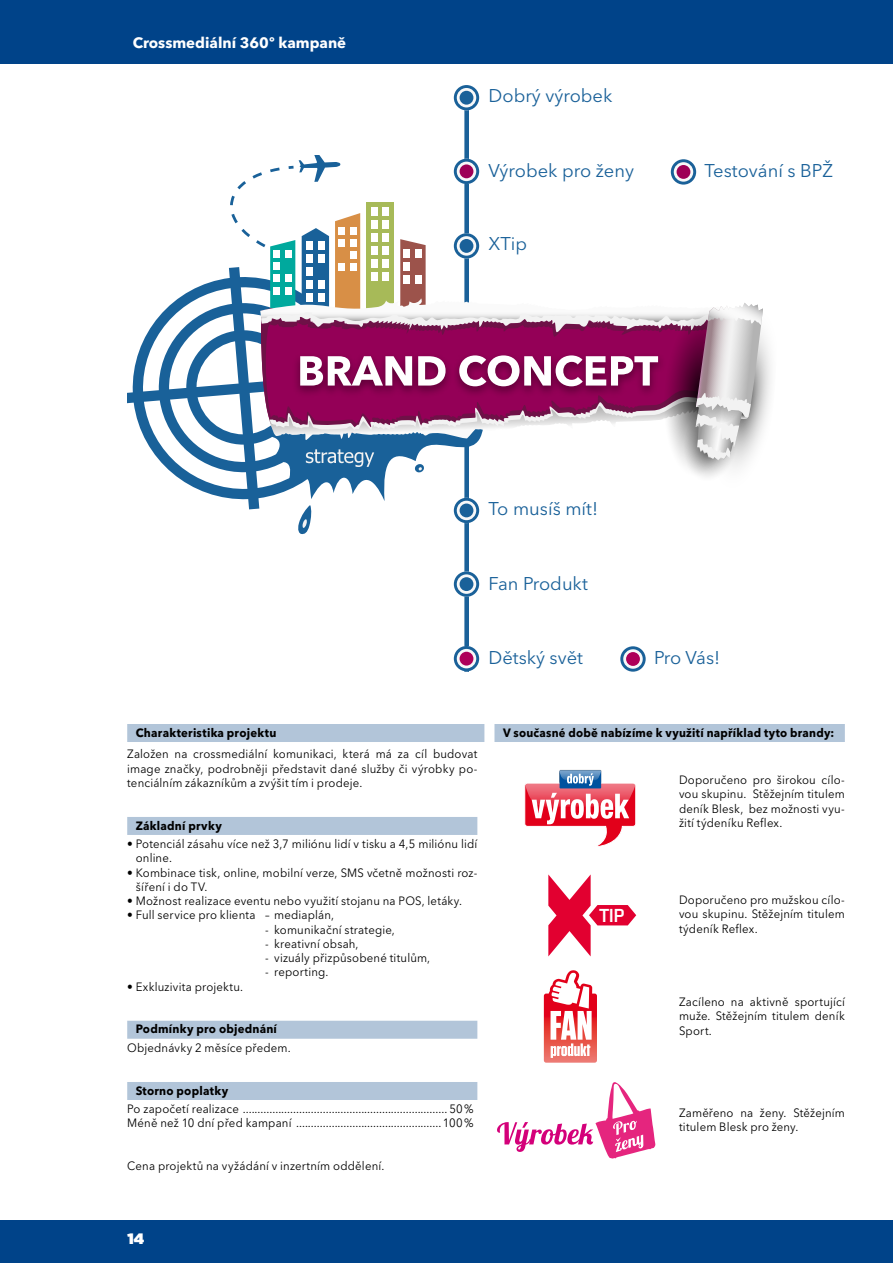
<style>
.page{position:relative;width:893px;height:1263px;background:#fff}
.page>*{position:absolute;margin:0;border:0;box-sizing:border-box;transform-origin:0 0}
.t1{font:18.75px "Vafle Classic";color:#fff}
.t2{font:18.3px "Avenir Next LT Pro";color:#1a6199}
.t3{font:700 15px "Avenir Next LT Pro";color:#fff}
.t4{font:900 15px "Gotham";color:#fff}
.t5{font:12px/14.2px "Avenir Next LT Pro";letter-spacing:.015em;color:#000;text-align:justify;scale:.95 1}
.t6{font:700 12px "Avenir Next LT Pro";letter-spacing:.02em;color:#000;scale:.95 1}
.t7{font:700 12px "Avenir Next LT Pro";letter-spacing:.02em;color:#000;scale:.94 1}
.s1{font-weight:700}
</style>
<div class="page">
<div style="left:0;top:0;width:893px;height:64px;background:#004389"></div>
<div style="left:0;top:1220px;width:893px;height:43px;background:#004389"></div>
<div style="left:127px;top:817px;width:350px;height:18px;background:#b2c5d9"></div>
<div style="left:127px;top:1021px;width:350px;height:18px;background:#b2c5d9"></div>
<div style="left:127px;top:1082px;width:350px;height:18px;background:#b2c5d9"></div>
<div style="left:127px;top:724px;width:357px;height:18px;background:#b2c5d9"></div>
<div style="left:464px;top:96px;width:5px;height:576px;background:#1a6199"></div>
<svg style="left:127px;top:267px;width:129px;height:242px"></svg>
<div style="left:367px;top:202px;width:27px;height:109px;background:#a7ba58"></div>
<div style="left:371px;top:207px;width:6px;height:8px;background:#fff"></div>
<div style="left:383px;top:207px;width:6px;height:8px;background:#fff"></div>
<svg style="left:270px;top:168px;width:10px;height:4px"></svg>
<svg style="left:230px;top:196px;width:5px;height:9px"></svg>
<svg style="left:231px;top:214px;width:7px;height:9px"></svg>
<svg style="left:237px;top:181px;width:9px;height:8px"></svg>
<svg style="left:241px;top:229px;width:9px;height:8px"></svg>
<svg style="left:252px;top:172px;width:10px;height:7px"></svg>
<svg style="left:288px;top:155px;width:52px;height:27px"></svg>
<svg style="left:454px;top:159px;width:25px;height:25px"></svg>
<div style="left:460px;top:164px;width:13px;height:14px;background:#9e0057;border-radius:50%"></div>
<svg style="left:454px;top:85px;width:25px;height:25px"></svg>
<div style="left:460px;top:91px;width:13px;height:14px;background:#1a6199;border-radius:50%"></div>
<svg style="left:454px;top:646px;width:25px;height:25px"></svg>
<div style="left:460px;top:652px;width:13px;height:14px;background:#ae0059;border-radius:50%"></div>
<svg style="left:454px;top:571px;width:25px;height:26px"></svg>
<div style="left:460px;top:577px;width:13px;height:14px;background:#1a6199;border-radius:50%"></div>
<svg style="left:256px;top:213px;width:515px;height:321px"></svg>
<div style="left:460px;top:503px;width:13px;height:14px;background:#1a6199;border-radius:50%"></div>
<svg style="left:671px;top:159px;width:25px;height:26px"></svg>
<div style="left:677px;top:165px;width:13px;height:14px;background:#9e0057;border-radius:50%"></div>
<svg style="left:620px;top:646px;width:26px;height:26px"></svg>
<div style="left:626px;top:652px;width:14px;height:14px;background:#ae0059;border-radius:50%"></div>
<div style="left:494px;top:724px;width:351px;height:18px;background:#b2c5d9"></div>
<svg style="left:524px;top:769px;width:112px;height:78px"></svg>
<svg style="left:543px;top:970px;width:54px;height:93px"></svg>
<svg style="left:497px;top:1082px;width:158px;height:76px"></svg>
<svg style="left:548px;top:874px;width:88px;height:82px"></svg>
<p class="t3" style="left:133px;top:34px;width:215px">Crossmediální 360º kampaně</p>
<h2 class="t2" style="left:489px;top:85px;width:125px">Dobrý výrobek</h2>
<h2 class="t2" style="left:489px;top:160px;width:147px">Výrobek pro ženy</h2>
<h2 class="t2" style="left:489px;top:233px;width:40px">XTip</h2>
<h2 class="t2" style="left:705px;top:160px;width:130px">Testování s BPŽ</h2>
<h2 class="t2" style="left:489px;top:498px;width:111px">To musíš mít!</h2>
<h2 class="t2" style="left:489px;top:572px;width:101px">Fan Produkt</h2>
<h2 class="t2" style="left:489px;top:647px;width:96px">Dětský svět</h2>
<h2 class="t2" style="left:654px;top:647px;width:68px">Pro Vás!</h2>
<p class="t6" style="left:136px;top:725px;width:150px">Charakteristika projektu</p>
<p class="t5" style="left:127px;top:747px;width:370px">Založen na crossmediální komunikaci, která má za cíl budovat image značky, podrobněji představit dané služby či výrobky po&shy;tenciálním zákazníkům a zvýšit tím i prodeje.</p>
<p class="t6" style="left:136px;top:818px;width:92px">Základní prvky</p>
<p class="t5" style="left:136px;top:837px;width:361px;text-indent:-9px"><span class="s1">•</span> Potenciál zásahu více než 3,7 miliónu lidí v tisku a 4,5 miliónu lidí online.</p>
<p class="t5" style="left:136px;top:865px;width:361px;text-indent:-9px"><span class="s1">•</span> Kombinace tisk, online, mobilní verze, SMS včetně možnosti roz&shy;šíření i do TV.</p>
<p class="t5" style="left:127px;top:894px;width:354px"><span class="s1">•</span> Možnost realizace eventu nebo využití stojanu na POS, letáky.</p>
<p class="t5" style="left:127px;top:908px;width:219px"><span class="s1">•</span> Full service pro klienta – mediaplán,</p>
<p class="t5" style="left:265px;top:922px;width:138px">- komunikační strategie,</p>
<p class="t5" style="left:265px;top:937px;width:100px">- kreativní obsah,</p>
<p class="t5" style="left:265px;top:951px;width:175px">- vizuály přizpůsobené titulům,</p>
<p class="t5" style="left:265px;top:965px;width:68px">- reporting.</p>
<p class="t5" style="left:127px;top:979px;width:124px"><span class="s1">•</span> Exkluzivita projektu.</p>
<p class="t6" style="left:136px;top:1022px;width:150px">Podmínky pro objednání</p>
<p class="t5" style="left:127px;top:1041px;width:174px">Objednávky 2 měsíce předem.</p>
<p class="t6" style="left:136px;top:1083px;width:99px">Storno poplatky</p>
<p class="t5" style="left:127px;top:1102px;width:366px">Po započetí realizace ..................................................................... 50%<br>Méně než 10 dní před kampaní .................................................100%</p>
<p class="t5" style="left:127px;top:1159px;width:272px">Cena projektů na vyžádání v inzertním oddělení.</p>
<p class="t7" style="left:503px;top:725px;width:354px">V současné době nabízíme k využití například tyto brandy:</p>
<h1 class="t1" style="left:599px;top:904px;width:26px">TIP</h1>
<p class="t5" style="left:679px;top:773px;width:176px">Doporučeno pro širokou cílo&shy;vou skupinu. Stěžejním titulem deník Blesk, bez možnosti vyu&shy;žití týdeníku Reflex.</p>
<p class="t5" style="left:679px;top:893px;width:176px">Doporučeno pro mužskou cílo&shy;vou skupinu. Stěžejním titulem týdeník Reflex.</p>
<p class="t5" style="left:679px;top:995px;width:176px">Zacíleno na aktivně sportující muže. Stěžejním titulem deník Sport.</p>
<p class="t5" style="left:679px;top:1105px;width:176px">Zaměřeno na ženy. Stěžejním titulem Blesk pro ženy.</p>
<p class="t4" style="left:128px;top:1228px;width:18px">14</p>
</div>
